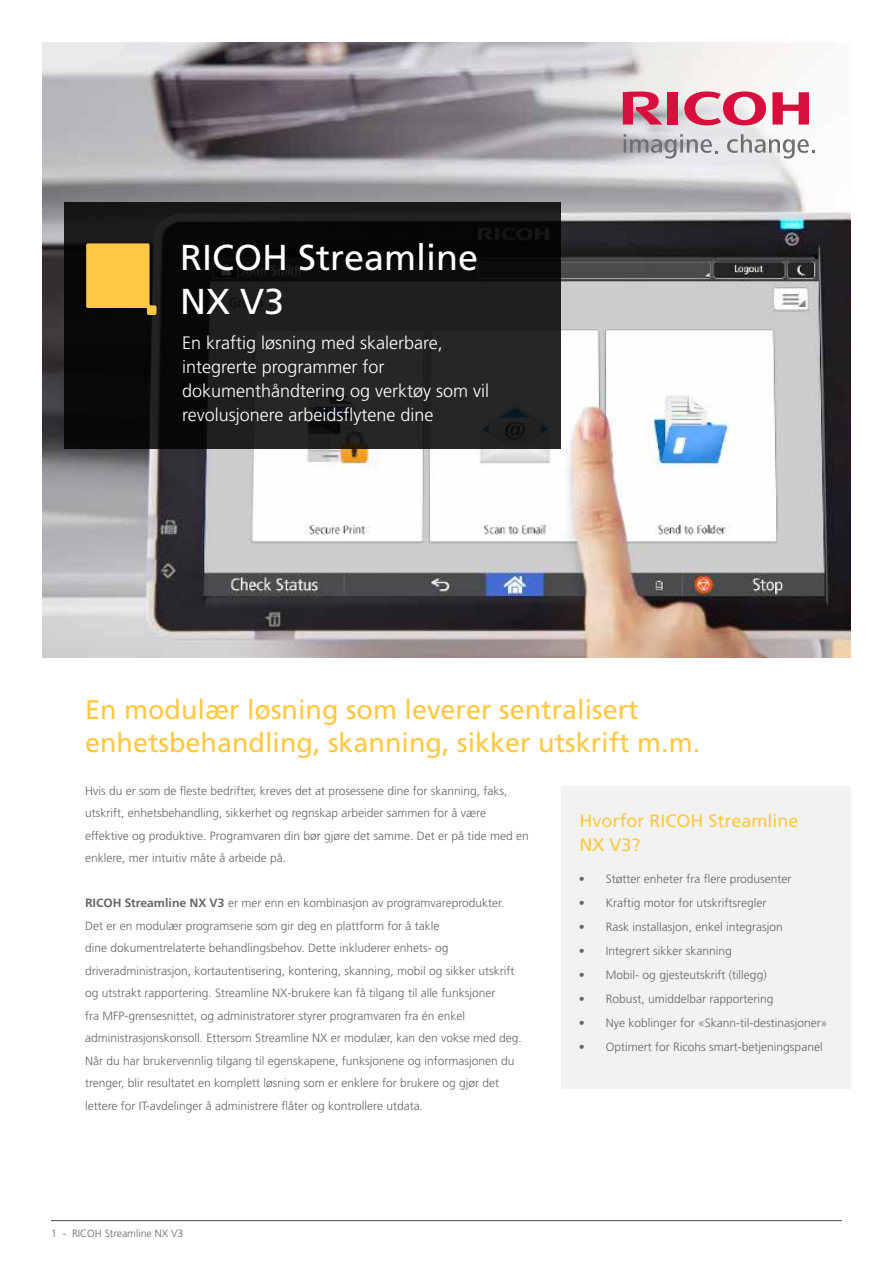
<style>
.page{position:relative;width:893px;height:1263px;background:#fff}
.page>*{position:absolute;margin:0;border:0;box-sizing:border-box;transform-origin:0 0}
.t1{font:36px/43.2px "Frutiger LT Std";color:#fff}
.t2{font:27px/32.4px "Frutiger LT Std";color:#ffc844}
.t3{font:300 18px/24px "Frutiger LT Std";color:#fff}
.t4{font:18px/24px "Frutiger LT Std";color:#ffc844}
.t5{font:300 12px/22.5px "Frutiger LT Std";color:#64656a}
.t6{font:300 10.5px "Frutiger LT Std";color:#636569}
.s1{font-family:"Frutiger Neue LT Pro";font-weight:700}
</style>
<div class="page">
<img style="left:43px;top:43px;width:807px;height:614px">
<div style="left:561px;top:786px;width:289px;height:303px;background:#f2f2f2"></div>
<hr style="left:51px;top:1220px;width:791px;height:1px;background:#4a4a49">
<svg style="left:64px;top:202px;width:496px;height:247px;background:#171717"></svg>
<svg style="left:86px;top:243px;width:70px;height:72px;background:#d5a73a"></svg>
<svg style="left:684px;top:91px;width:82px;height:34px;background:#e18297"></svg>
<svg style="left:772px;top:92px;width:37px;height:33px"></svg>
<div style="left:667px;top:92px;width:11px;height:33px;background:#d60f3c"></div>
<svg style="left:623px;top:92px;width:39px;height:33px"></svg>
<svg style="left:624px;top:134px;width:94px;height:25px;background:#bab9be"></svg>
<svg style="left:727px;top:134px;width:87px;height:25px"></svg>
<h1 class="t1" style="left:180px;top:236px;width:300px">RICOH Streamline<br>NX V3</h1>
<h3 class="t3" style="left:182px;top:331px;width:309px">En kraftig løsning med skalerbare, integrerte programmer for dokumenthåndtering og verktøy som vil revolusjonere arbeidsflytene dine</h3>
<h2 class="t2" style="left:85px;top:694px;width:617px">En modulær løsning som leverer sentralisert enhetsbehandling, skanning, sikker utskrift m.m.</h2>
<p class="t5" style="left:85px;top:779px;width:445px">Hvis du er som de fleste bedrifter, kreves det at prosessene dine for skanning, faks, utskrift, enhetsbehandling, sikkerhet og regnskap arbeider sammen for å være effektive og produktive. Programvaren din bør gjøre det samme. Det er på tide med en enklere, mer intuitiv måte å arbeide på.</p>
<p class="t5" style="left:85px;top:892px;width:438px"><span class="s1">RICOH Streamline NX V3</span> er mer enn en kombinasjon av programvareprodukter.<br>Det er en modulær programserie som gir deg en plattform for å takle<br>dine dokumentrelaterte behandlingsbehov. Dette inkluderer enhets- og driveradministrasjon, kortautentisering, kontering, skanning, mobil og sikker utskrift og utstrakt rapportering. Streamline NX-brukere kan få tilgang til alle funksjoner<br>fra MFP-grensesnittet, og administratorer styrer programvaren fra én enkel administrasjonskonsoll. Ettersom Streamline NX er modulær, kan den vokse med deg.<br>Når du har brukervennlig tilgang til egenskapene, funksjonene og informasjonen du trenger, blir resultatet en komplett løsning som er enklere for brukere og gjør det lettere for IT-avdelinger å administrere flåter og kontrollere utdata.</p>
<p class="t6" style="left:51px;top:1227px;width:134px">1 - RICOH Streamline NX V3</p>
<h3 class="t4" style="left:579px;top:809px;width:221px">Hvorfor RICOH Streamline<br>NX V3?</h3>
<p class="t5" style="left:579px;top:867px;width:214px">• Støtter enheter fra flere produsenter</p>
<p class="t5" style="left:579px;top:891px;width:189px">• Kraftig motor for utskriftsregler</p>
<p class="t5" style="left:579px;top:915px;width:205px">• Rask installasjon, enkel integrasjon</p>
<p class="t5" style="left:579px;top:939px;width:154px">• Integrert sikker skanning</p>
<p class="t5" style="left:579px;top:963px;width:189px">• Mobil- og gjesteutskrift (tillegg)</p>
<p class="t5" style="left:579px;top:987px;width:196px">• Robust, umiddelbar rapportering</p>
<p class="t5" style="left:579px;top:1011px;width:250px">• Nye koblinger for «Skann-til-destinasjoner»</p>
<p class="t5" style="left:579px;top:1035px;width:245px">• Optimert for Ricohs smart-betjeningspanel</p>
</div>
